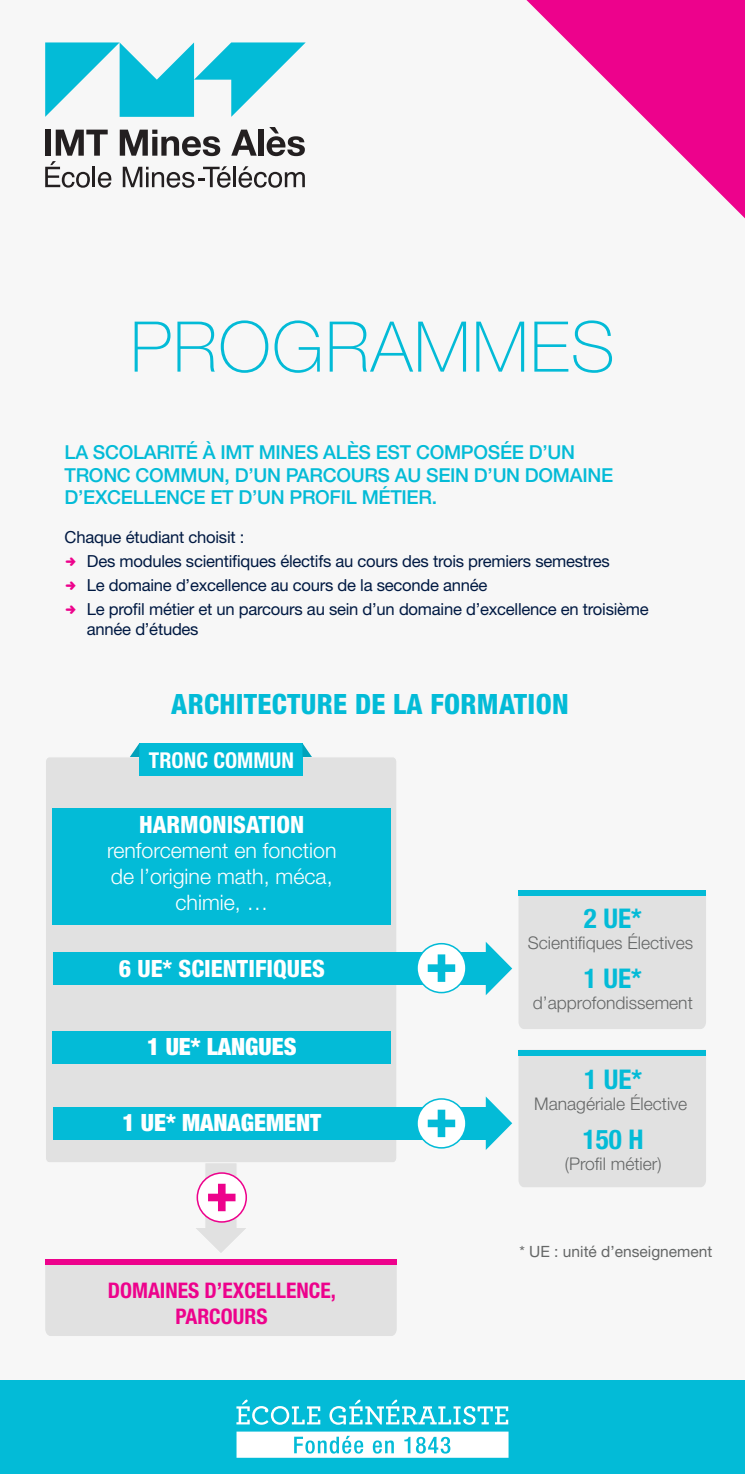
<style>
.page{position:relative;width:745px;height:1474px;background:#fff}
.page>*{position:absolute;margin:0;border:0;box-sizing:border-box;transform-origin:0 0}
.t1{font:100 70px "Helvetica Neue LT Std";letter-spacing:.02em;color:#03bbd7}
.t2{font:800 condensed 28px "Helvetica Neue LT Std";letter-spacing:.01em;color:#03bbd7}
.t3{font:700 condensed 27.12px "Helvetica Neue LT Std";color:#03bbd7}
.t4{font:800 condensed 23.8px "Helvetica Neue LT Std";color:#fff}
.t5{font:900 condensed 23.8px "Helvetica Neue LT Std";color:#fff}
.t6{font:700 condensed 21.88px "Helvetica Neue LT Std";color:#fff}
.t7{font:700 condensed 21.53px/25.7px "Helvetica Neue LT Std";color:#ed028c;text-align:center}
.t8{font:300 21.35px/25.6px "Helvetica Neue LT Std";color:#fff;text-align:center}
.t9{font:500 19.25px/22.8px "Helvetica Neue LT Std";letter-spacing:-.015em;color:#03bbd7}
.t10{font:300 17.5px "Helvetica Neue LT Std";color:#656767}
.t11{font:16.62px/24.2px "Helvetica Neue LT Std";letter-spacing:-.015em;color:#001942}
.t12{font:15.58px "Helvetica Neue LT Std";color:#656767}
</style>
<div class="page">
<div style="left:0;top:0;width:744px;height:1473px;background:#f7f7f7"></div>
<div style="left:0;top:1380px;width:744px;height:93px;background:#03bbd7"></div>
<svg style="left:526px;top:0;width:218px;height:218px"></svg>
<div style="left:45px;top:1264px;width:351px;height:71px;background:#e1e1e1"></div>
<div style="left:46px;top:757px;width:350px;height:405px;background:#e1e1e1"></div>
<div style="left:139px;top:743px;width:163px;height:32px;background:#03bbd7"></div>
<svg style="left:130px;top:744px;width:9px;height:13px"></svg>
<svg style="left:302px;top:743px;width:10px;height:14px"></svg>
<div style="left:53px;top:808px;width:338px;height:116px;background:#03bbd7"></div>
<div style="left:53px;top:1031px;width:338px;height:32px;background:#03bbd7"></div>
<div style="left:53px;top:1107px;width:435px;height:32px;background:#03bbd7"></div>
<svg style="left:485px;top:1096px;width:27px;height:53px"></svg>
<div style="left:53px;top:952px;width:435px;height:32px;background:#03bbd7"></div>
<svg style="left:485px;top:942px;width:27px;height:53px"></svg>
<div style="left:416px;top:943px;width:49px;height:49px;background:#fff;border-radius:50%"></div>
<div style="left:416px;top:942px;width:50px;height:51px;border:2px solid #03bbd7;border-radius:50%"></div>
<svg style="left:427px;top:954px;width:28px;height:27px"></svg>
<div style="left:416px;top:1098px;width:49px;height:49px;background:#fff;border-radius:50%"></div>
<div style="left:416px;top:1098px;width:50px;height:50px;border:2px solid #03bbd7;border-radius:50%"></div>
<svg style="left:427px;top:1109px;width:28px;height:28px"></svg>
<div style="left:518px;top:1055px;width:187px;height:132px;background:#e1e1e1"></div>
<div style="left:518px;top:896px;width:187px;height:133px;background:#e1e1e1"></div>
<div style="left:518px;top:1049px;width:187px;height:6px;background:#03bbd7"></div>
<div style="left:45px;top:1259px;width:351px;height:5px;background:#ed028c"></div>
<div style="left:518px;top:890px;width:187px;height:6px;background:#03bbd7"></div>
<svg style="left:196px;top:1163px;width:51px;height:90px"></svg>
<svg style="left:238px;top:166px;width:67px;height:22px"></svg>
<hr style="left:233px;top:167px;width:3px;height:20px;background:#231f20">
<svg style="left:123px;top:166px;width:107px;height:22px"></svg>
<svg style="left:266px;top:127px;width:39px;height:29px"></svg>
<div style="left:258px;top:130px;width:5px;height:26px;background:#231f20"></div>
<svg style="left:231px;top:130px;width:25px;height:26px"></svg>
<svg style="left:120px;top:130px;width:100px;height:26px"></svg>
<svg style="left:45px;top:130px;width:66px;height:58px"></svg>
<div style="left:45px;top:130px;width:6px;height:26px;background:#231f20"></div>
<svg style="left:45px;top:42px;width:260px;height:75px"></svg>
<svg style="left:236px;top:1399px;width:84px;height:25px"></svg>
<svg style="left:329px;top:1399px;width:179px;height:25px"></svg>
<svg style="left:236px;top:1431px;width:272px;height:26px;background:#d9f4f9"></svg>
<h1 class="t1" style="left:130px;top:307px;width:485px">PROGRAMMES</h1>
<p class="t9" style="left:64px;top:440px;width:549px">LA SCOLARITÉ À IMT MINES ALÈS EST COMPOSÉE D’UN<br>TRONC COMMUN, D’UN PARCOURS AU SEIN D’UN DOMAINE<br>D’EXCELLENCE ET D’UN PROFIL MÉTIER.</p>
<p class="t11" style="left:87px;top:524px;width:563px;text-indent:-22px">Chaque étudiant choisit :<br>Des modules scientifiques électifs au cours des trois premiers semestres<br>Le domaine d’excellence au cours de la seconde année<br>Le profil métier et un parcours au sein d’un domaine d’excellence en troisième</p>
<p class="t11" style="left:87px;top:616px;width:113px">année d’études</p>
<h2 class="t2" style="left:171px;top:686px;width:398px">ARCHITECTURE DE LA FORMATION</h2>
<h3 class="t6" style="left:149px;top:746px;width:146px">TRONC COMMUN</h3>
<h3 class="t4" style="left:139px;top:809px;width:167px">HARMONISATION</h3>
<p class="t8" style="left:107px;top:837px;width:231px">renforcement en fonction de l’origine math, méca, chimie, …</p>
<h3 class="t4" style="left:119px;top:953px;width:207px">6 UE* SCIENTIFIQUES</h3>
<h3 class="t5" style="left:147px;top:1032px;width:151px">1 UE* LANGUES</h3>
<h3 class="t5" style="left:122px;top:1108px;width:200px">1 UE* MANAGEMENT</h3>
<p class="t7" style="left:108px;top:1277px;width:229px">DOMAINES D’EXCELLENCE,<br>PARCOURS</p>
<h3 class="t3" style="left:583px;top:901px;width:59px">2 UE*</h3>
<p class="t10" style="left:527px;top:932px;width:167px">Scientifiques Électives</p>
<h3 class="t3" style="left:583px;top:961px;width:59px">1 UE*</h3>
<p class="t10" style="left:532px;top:992px;width:161px">d’approfondissement</p>
<h3 class="t3" style="left:584px;top:1062px;width:59px">1 UE*</h3>
<p class="t10" style="left:534px;top:1093px;width:154px">Managériale Élective</p>
<h3 class="t3" style="left:582px;top:1122px;width:62px">150 H</h3>
<p class="t10" style="left:564px;top:1153px;width:98px">(Profil métier)</p>
<p class="t12" style="left:519px;top:1241px;width:194px">* UE : unité d’enseignement</p>
</div>
